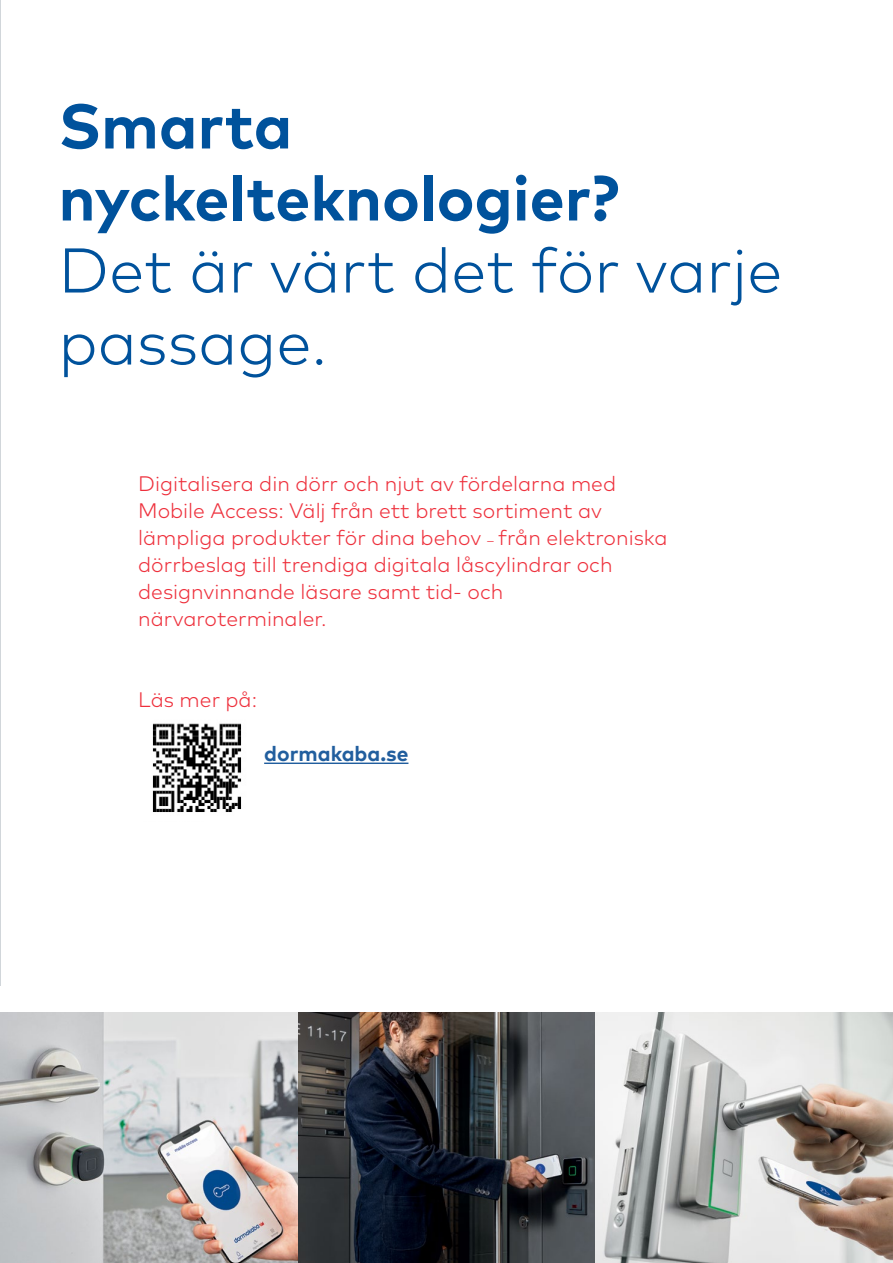
<style>
.page{position:relative;width:893px;height:1263px;background:#fff}
.page>*{position:absolute;margin:0;border:0;box-sizing:border-box;transform-origin:0 0}
.t1{font:300 63px/72px "Mark Pro";color:#00529c}
.t2{font:700 63px/72px "Mark Pro";color:#00529c}
.t3{font:300 21px/27px "Mark Pro";color:#ee303c}
.t4{font:700 21px "Mark Pro";color:#215e9e}
.s1{font-size:13.5px}
</style>
<div class="page">
<hr style="left:0;top:0;width:1px;height:985px;background:#d1d6da">
<img style="left:298px;top:1012px;width:297px;height:251px">
<svg style="left:0;top:1012px;width:298px;height:251px;background:#c1c0c0"></svg>
<img style="left:152px;top:723px;width:90px;height:90px">
<svg style="left:595px;top:1012px;width:298px;height:251px;background:#c1bebb"></svg>
<hr style="left:264px;top:762px;width:144px;height:2px;background:#215e9e">
<h1 class="t2" style="left:58px;top:85px;width:562px">Smarta nyckelteknologier?</h1>
<h1 class="t1" style="left:58px;top:229px;width:725px">Det är värt det för varje passage.</h1>
<p class="t3" style="left:138px;top:468px;width:531px">Digitalisera din dörr och njut av fördelarna med Mobile Access: Välj från ett brett sortiment av lämpliga produkter för dina behov <span class="s1">–</span> från elektroniska dörrbeslag till trendiga digitala låscylindrar och designvinnande läsare samt tid- och närvaroterminaler.</p>
<p class="t3" style="left:138px;top:684px;width:120px">Läs mer på:</p>
<p class="t4" style="left:264px;top:737px;width:146px">dormakaba.se</p>
</div>
